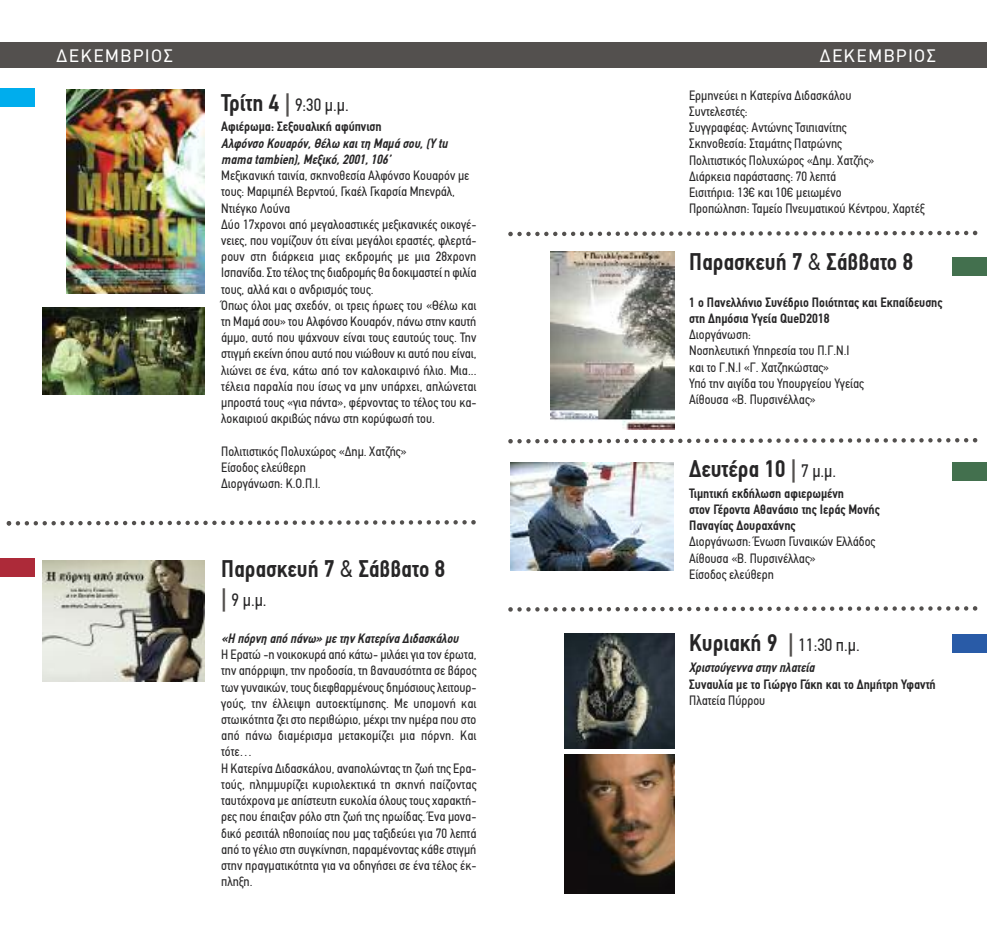
<style>
.page{position:relative;width:987px;height:936px;background:#fff}
.page>*{position:absolute;margin:0;border:0;box-sizing:border-box;transform-origin:0 0}
.t1{font:700 24px "PF Din Text Condensed";color:#272627}
.t2{font:18px "PF Din Text Condensed";color:#272627}
.t3{font:18px "PF Din Text";letter-spacing:.1em;color:#fff}
.t4{font:13.5px/16.2px "PF Din Text Condensed";color:#272627}
.t5{font:700 13.5px/16.2px "PF Din Text Condensed";color:#272627}
.t6{font:italic 700 13.5px/16.2px "PF Din Text Condensed";color:#272627}
.s1{font-weight:700;font-size:24px}
.s2{font-weight:700;font-size:24px;color:#53504e}
.s3{font-weight:400}
.s4{color:#53504e}
.s5{font-weight:400;font-size:18px}
</style>
<div class="page">
<div style="left:0;top:43px;width:493px;height:25px;background:#53504e"></div>
<div style="left:493px;top:43px;width:493px;height:25px;background:#53504e"></div>
<div style="left:0;top:558px;width:34px;height:18px;background:#ad2a39"></div>
<div style="left:0;top:88px;width:34px;height:18px;background:#00aded"></div>
<svg style="left:6px;top:520px;width:469px;height:6px"></svg>
<svg style="left:508px;top:438px;width:469px;height:6px"></svg>
<svg style="left:508px;top:230px;width:469px;height:7px"></svg>
<svg style="left:508px;top:606px;width:469px;height:6px"></svg>
<img style="left:43px;top:561px;width:161px;height:120px">
<img style="left:510px;top:462px;width:164px;height:108px">
<img style="left:550px;top:251px;width:124px;height:178px">
<div style="left:952px;top:257px;width:34px;height:18px;background:#43704e"></div>
<div style="left:952px;top:462px;width:34px;height:18px;background:#43704e"></div>
<div style="left:952px;top:634px;width:34px;height:18px;background:#295ba7"></div>
<img style="left:564px;top:633px;width:110px;height:115px">
<img style="left:564px;top:754px;width:110px;height:139px">
<img style="left:66px;top:89px;width:138px;height:205px">
<img style="left:43px;top:307px;width:161px;height:87px">
<h2 class="t3" style="left:57px;top:48px;width:118px">ΔΕΚΕΜΒΡΙΟΣ</h2>
<h2 class="t2" style="left:221px;top:94px;width:129px"><span class="s1">Τρίτη 4</span> <span class="s2">|</span> 9:30 μ.μ.</h2>
<p class="t5" style="left:221px;top:119px;width:162px">Αφιέρωμα: Σεξουαλική αφύπνιση</p>
<p class="t6" style="left:221px;top:135px;width:228px">Αλφόνσο Κουαρόν, Θέλω και τη Μαμά σου, (Y tu mama tambien), Μεξικό, 2001, 106’</p>
<p class="t4" style="left:221px;top:167px;width:257px">Μεξικανική ταινία, σκηνοθεσία Αλφόνσο Κουαρόν με τους: Μαριμπέλ Βερντού, Γκαέλ Γκαρσία Μπενράλ, Ντιέγκο Λούνα<br>Δύο 17χρονοι από μεγαλοαστικές μεξικανικές οικογέ&shy;νειες, που νομίζουν ότι είναι μεγάλοι εραστές, φλερτά&shy;ρουν στη διάρκεια μιας εκδρομής με μια 28χρονη Ισπανίδα. Στο τέλος της διαδρομής θα δοκιμαστεί η φιλία τους, αλλά και ο ανδρισμός τους.<br>Όπως όλοι μας σχεδόν, οι τρεις ήρωες του «Θέλω και τη Μαμά σου» του Αλφόνσο Κουαρόν, πάνω στην καυτή άμμο, αυτό που ψάχνουν είναι τους εαυτούς τους. Την στιγμή εκείνη όπου αυτό που νιώθουν κι αυτό που είναι, λιώνει σε ένα, κάτω από τον καλοκαιρινό ήλιο. Μια... τέλεια παραλία που ίσως να μην υπάρχει, απλώνεται μπροστά τους «για πάντα», φέρνοντας το τέλος του κα&shy;λοκαιριού ακριβώς πάνω στη κορύφωσή του.</p>
<p class="t4" style="left:221px;top:443px;width:187px">Πολιτιστικός Πολυχώρος «Δημ. Χατζής»<br>Είσοδος ελεύθερη<br>Διοργάνωση: Κ.Ο.Π.Ι.</p>
<h1 class="t1" style="left:221px;top:554px;width:225px">Παρασκευή 7 <span class="s3">&amp;</span> Σάββατο 8</h1>
<h2 class="t2" style="left:221px;top:589px;width:47px"><span class="s2">|</span> 9 μ.μ.</h2>
<p class="t6" style="left:221px;top:630px;width:238px">«Η πόρνη από πάνω» με την Κατερίνα Διδασκάλου</p>
<p class="t4" style="left:221px;top:646px;width:257px">H Ερατώ -η νοικοκυρά από κάτω- μιλάει για τον έρωτα, την απόρριψη, την προδοσία, τη βαναυσότητα σε βάρος των γυναικών, τους διεφθαρμένους δημόσιους λειτουρ&shy;γούς, την έλλειψη αυτοεκτίμησης. Με υπομονή και στωικότητα ζει στο περιθώριο, μέχρι την ημέρα που στο από πάνω διαμέρισμα μετακομίζει μια πόρνη. Και τότε…<br>Η Κατερίνα Διδασκάλου, αναπολώντας τη ζωή της Ερα&shy;τούς, πλημμυρίζει κυριολεκτικά τη σκηνή παίζοντας ταυτόχρονα με απίστευτη ευκολία όλους τους χαρακτή&shy;ρες που έπαιξαν ρόλο στη ζωή της ηρωίδας.Ένα μονα&shy;δικό ρεσιτάλ ηθοποιίας που μας ταξιδεύει για 70 λεπτά από το γέλιο στη συγκίνηση, παραμένοντας κάθε στιγμή στην πραγματικότητα για να οδηγήσει σε ένα τέλος έκ&shy;πληξη.</p>
<h2 class="t3" style="left:819px;top:48px;width:118px">ΔΕΚΕΜΒΡΙΟΣ</h2>
<p class="t4" style="left:689px;top:87px;width:237px">Ερμηνεύει η Κατερίνα Διδασκάλου<br>Συντελεστές:<br>Συγγραφέας: Αντώνης Τσιπιανίτης<br>Σκηνοθεσία: Σταμάτης Πατρώνης<br>Πολιτιστικός Πολυχώρος «Δημ. Χατζής»<br>Διάρκεια παράστασης: 70 λεπτά<br>Εισιτήρια: 13€ και 10€ μειωμένο<br>Προπώληση: Ταμείο Πνευματικού Κέντρου, Χαρτέξ</p>
<h1 class="t1" style="left:689px;top:247px;width:225px">Παρασκευή 7 <span class="s3">&amp;</span> Σάββατο 8</h1>
<p class="t5" style="left:689px;top:294px;width:255px">1 o Πανελλήνιο Συνέδριο Ποιότητας και Εκπαίδευσης στη Δημόσια Υγεία QueD2018</p>
<p class="t4" style="left:689px;top:326px;width:176px">Διοργάνωση:<br>Νοσηλευτική Υπηρεσία του Π.Γ.Ν.Ι και το Γ.Ν.Ι «Γ. Χατζηκώστας»<br>Υπό την αιγίδα του Υπουργείου Υγείας<br>Αίθουσα «Β. Πυρσινέλλας»</p>
<h1 class="t1" style="left:689px;top:454px;width:148px">Δευτέρα 10 <span class="s4">|</span> <span class="s5">7 μ.μ.</span></h1>
<p class="t5" style="left:689px;top:485px;width:192px">Τιμητική εκδήλωση αφιερωμένη<br>στον Γέροντα Αθανάσιο της Ιεράς Μονής<br>Παναγίας Δουραχάνης</p>
<p class="t4" style="left:689px;top:533px;width:188px">Διοργάνωση: Ένωση Γυναικών Ελλάδος<br>Αίθουσα «Β. Πυρσινέλλας»<br>Είσοδος ελεύθερη</p>
<h2 class="t2" style="left:689px;top:635px;width:172px"><span class="s1">Κυριακή 9</span> <span class="s2">|</span> 11:30 π.μ.</h2>
<p class="t6" style="left:689px;top:659px;width:127px">Χριστούγεννα στην πλατεία</p>
<p class="t5" style="left:689px;top:675px;width:248px">Συναυλία με το Γιώργο Γάκη και το Δημήτρη Υφαντή</p>
<p class="t4" style="left:689px;top:692px;width:78px">Πλατεία Πύρρου</p>
</div>
